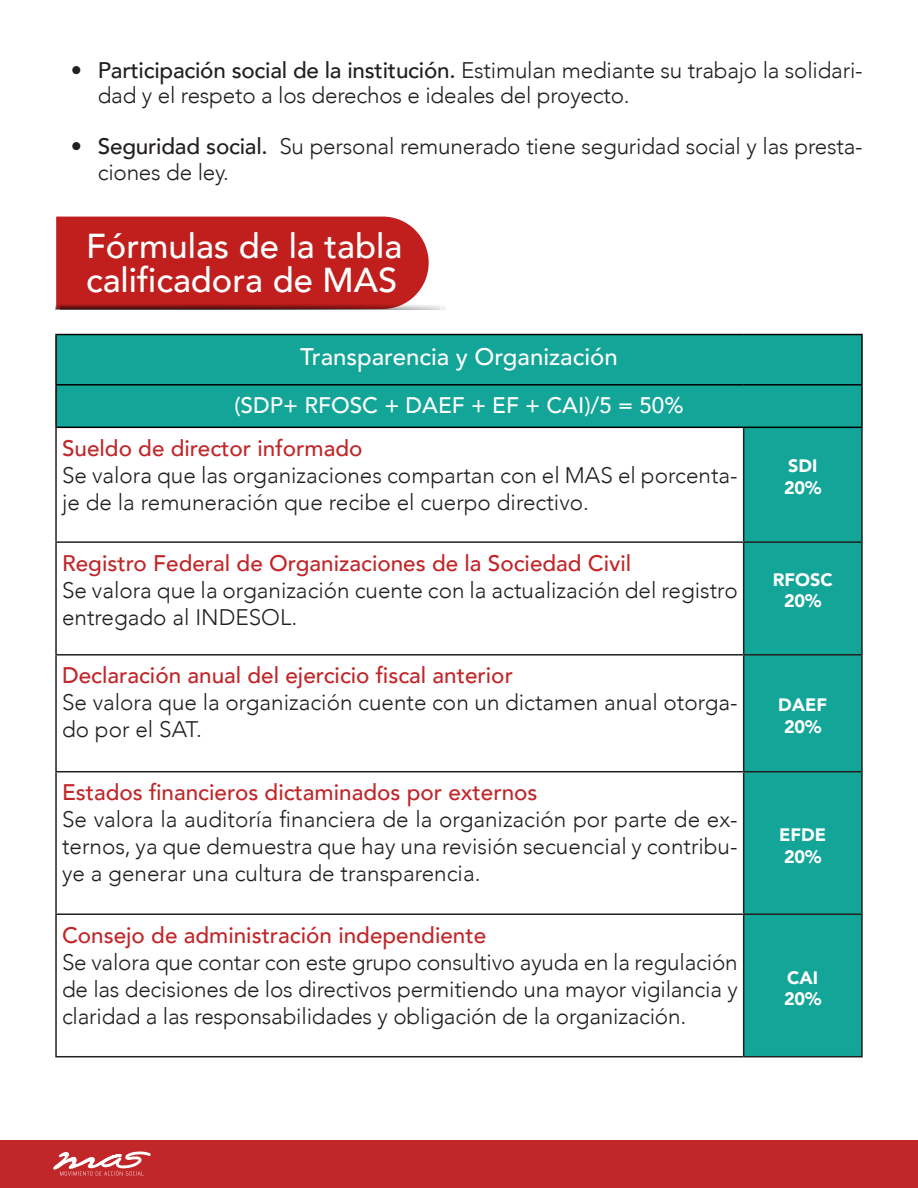
<style>
.page{position:relative;width:918px;height:1188px;background:#fff}
.page>*{position:absolute;margin:0;border:0;box-sizing:border-box;transform-origin:0 0}
.t1{font:500 34.5px/34.5px "Avenir";color:#fff}
.t2{font:500 24px "Avenir";color:#fff}
.t3{font:300 22.5px/27px "Avenir";color:#231f20}
.t4{font:500 22.5px "Avenir";color:#c12629}
.t5{font:500 22.5px "Avenir";color:#fff}
.t6{font:900 18px "Avenir";color:#fff}
.s1{font-weight:500}
</style>
<div class="page">
<div style="left:0;top:1140px;width:918px;height:48px;background:#c12629"></div>
<svg style="left:53px;top:1151px;width:98px;height:25px"></svg>
<div style="left:56px;top:217px;width:373px;height:84px;background:#c01f1d"></div>
<svg style="left:61px;top:301px;width:385px;height:8px;background:#a63130"></svg>
<div style="left:56px;top:335px;width:806px;height:50px;background:#12a598"></div>
<div style="left:56px;top:385px;width:806px;height:42px;background:#12a598"></div>
<svg style="left:744px;top:428px;width:117px;height:628px;background:#12a093"></svg>
<hr style="left:55px;top:428px;width:2px;height:113px;background:#231f20">
<hr style="left:743px;top:428px;width:1px;height:113px;background:#231f20">
<hr style="left:861px;top:428px;width:2px;height:113px;background:#231f20">
<hr style="left:55px;top:541px;width:689px;height:2px;background:#231f20">
<hr style="left:55px;top:543px;width:2px;height:111px;background:#231f20">
<hr style="left:744px;top:541px;width:119px;height:2px;background:#231f20">
<hr style="left:743px;top:543px;width:1px;height:111px;background:#231f20">
<hr style="left:861px;top:543px;width:2px;height:111px;background:#231f20">
<hr style="left:55px;top:654px;width:689px;height:2px;background:#231f20">
<hr style="left:55px;top:656px;width:2px;height:115px;background:#231f20">
<hr style="left:744px;top:654px;width:119px;height:2px;background:#231f20">
<hr style="left:743px;top:656px;width:1px;height:115px;background:#231f20">
<hr style="left:861px;top:656px;width:2px;height:115px;background:#231f20">
<hr style="left:55px;top:771px;width:689px;height:1px;background:#231f20">
<hr style="left:55px;top:772px;width:2px;height:141px;background:#231f20">
<hr style="left:744px;top:771px;width:119px;height:1px;background:#231f20">
<hr style="left:743px;top:772px;width:1px;height:141px;background:#231f20">
<hr style="left:861px;top:772px;width:2px;height:141px;background:#231f20">
<hr style="left:55px;top:913px;width:689px;height:2px;background:#231f20">
<hr style="left:55px;top:915px;width:2px;height:141px;background:#231f20">
<hr style="left:744px;top:913px;width:119px;height:2px;background:#231f20">
<hr style="left:743px;top:915px;width:1px;height:141px;background:#231f20">
<hr style="left:861px;top:915px;width:2px;height:141px;background:#231f20">
<hr style="left:55px;top:1056px;width:689px;height:1px;background:#231f20">
<hr style="left:744px;top:1056px;width:119px;height:1px;background:#231f20">
<hr style="left:55px;top:334px;width:689px;height:1px;background:#000001">
<hr style="left:55px;top:335px;width:2px;height:49px;background:#000001">
<hr style="left:744px;top:334px;width:119px;height:1px;background:#000001">
<hr style="left:861px;top:335px;width:2px;height:49px;background:#000001">
<hr style="left:55px;top:384px;width:689px;height:2px;background:#000001">
<hr style="left:55px;top:386px;width:2px;height:41px;background:#000001">
<hr style="left:744px;top:384px;width:119px;height:2px;background:#000001">
<hr style="left:861px;top:386px;width:2px;height:41px;background:#000001">
<hr style="left:55px;top:427px;width:689px;height:1px;background:#000001">
<hr style="left:744px;top:427px;width:119px;height:1px;background:#000001">
<p class="t3" style="left:98px;top:57px;width:766px;line-height:25.5px;text-indent:-27px"><span class="s1">• Participación social de la institución.</span> Estimulan mediante su trabajo la solidari&shy;dad y el respeto a los derechos e ideales del proyecto.</p>
<p class="t3" style="left:98px;top:134px;width:766px;line-height:25.5px;text-indent:-27px"><span class="s1">• Seguridad social.</span> Su personal remunerado tiene seguridad social y las presta&shy;ciones de ley.</p>
<p class="t1" style="left:86px;top:226px;width:318px">Fórmulas de la tabla calificadora de MAS</p>
<p class="t2" style="left:300px;top:335px;width:319px">Transparencia y Organización</p>
<p class="t5" style="left:234px;top:386px;width:451px">(SDP+ RFOSC + DAEF + EF + CAI)/5 = 50%</p>
<p class="t4" style="left:62px;top:429px;width:302px">Sueldo de director informado</p>
<p class="t3" style="left:62px;top:462px;width:677px">Se valora que las organizaciones compartan con el MAS el porcenta&shy;je de la remuneración que recibe el cuerpo directivo.</p>
<p class="t4" style="left:62px;top:543px;width:571px">Registro Federal de Organizaciones de la Sociedad Civil</p>
<p class="t3" style="left:62px;top:576px;width:677px">Se valora que la organización cuente con la actualización del registro entregado al INDESOL.</p>
<p class="t6" style="left:788px;top:450px;width:31px">SDI</p>
<p class="t6" style="left:784px;top:472px;width:39px">20%</p>
<p class="t6" style="left:773px;top:564px;width:61px">RFOSC</p>
<p class="t6" style="left:784px;top:586px;width:39px">20%</p>
<p class="t4" style="left:62px;top:656px;width:452px">Declaración anual del ejercicio fiscal anterior</p>
<p class="t3" style="left:62px;top:689px;width:677px">Se valora que la organización cuente con un dictamen anual otorga&shy;do por el SAT.</p>
<p class="t6" style="left:778px;top:690px;width:51px">DAEF</p>
<p class="t6" style="left:784px;top:711px;width:39px">20%</p>
<p class="t4" style="left:62px;top:773px;width:477px">Estados financieros dictaminados por externos</p>
<p class="t3" style="left:62px;top:806px;width:677px;text-align:justify">Se valora la auditoría financiera de la organización por parte de ex&shy;ternos, ya que demuestra que hay una revisión secuencial y contribu&shy;ye a generar una cultura de transparencia.</p>
<p class="t4" style="left:62px;top:915px;width:426px">Consejo de administración independiente</p>
<p class="t3" style="left:62px;top:949px;width:677px;text-align:justify">Se valora que contar con este grupo consultivo ayuda en la regulación de las decisiones de los directivos permitiendo una mayor vigilancia y claridad a las responsabilidades y obligación de la organización.</p>
<p class="t6" style="left:779px;top:819px;width:49px">EFDE</p>
<p class="t6" style="left:784px;top:841px;width:39px">20%</p>
<p class="t6" style="left:787px;top:962px;width:32px">CAI</p>
<p class="t6" style="left:784px;top:984px;width:39px">20%</p>
</div>
